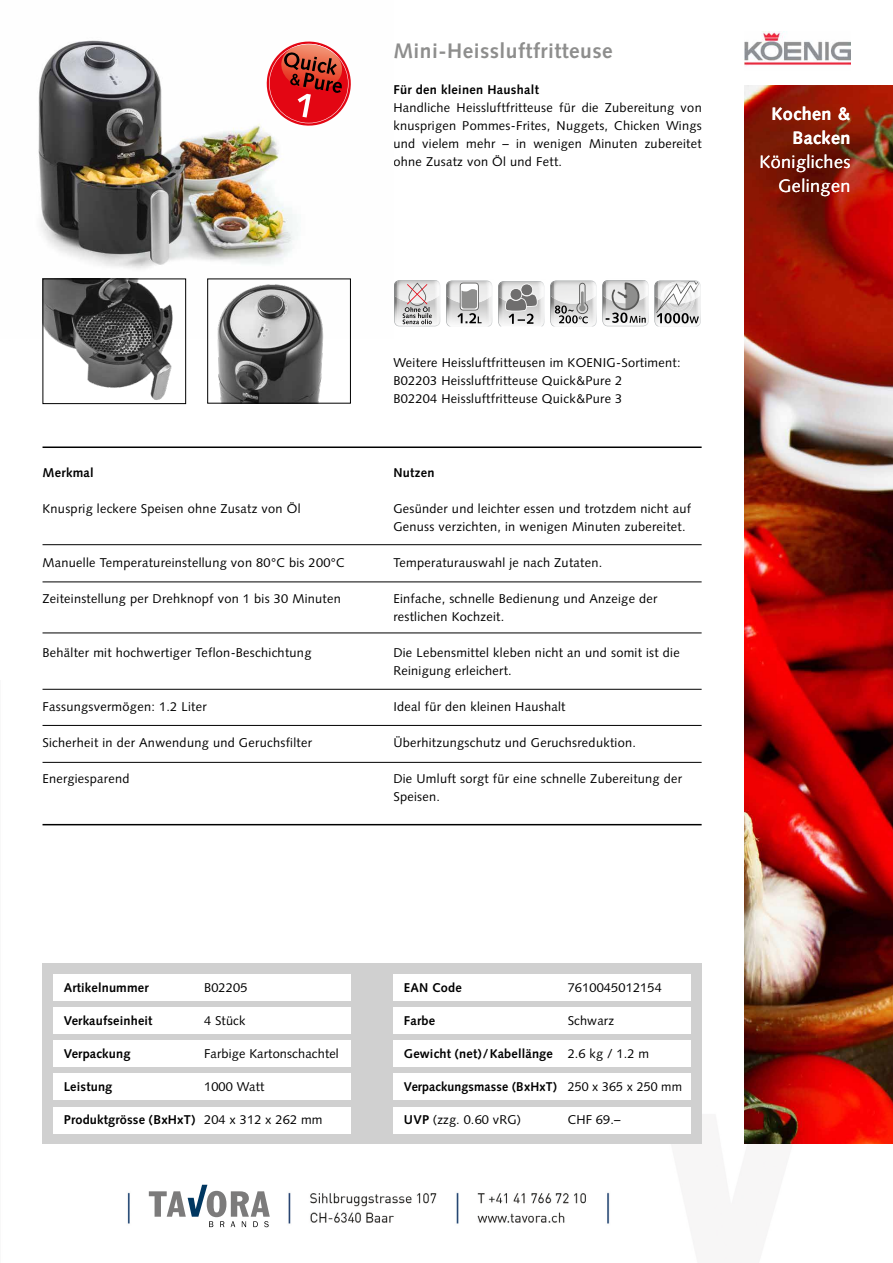
<style>
.page{position:relative;width:893px;height:1263px;background:#fff}
.page>*{position:absolute;margin:0;border:0;box-sizing:border-box;transform-origin:0 0}
.t1{font:700 21px "Syntax LT Std";letter-spacing:.025em;color:#8e8e8d}
.t2{font:18px/24px "Syntax LT Std";letter-spacing:.025em;color:#fff;text-align:right}
.t3{font:700 18px/24px "Syntax LT Std";letter-spacing:.025em;color:#fff;text-align:right}
.t4{font:12.75px/18px "Syntax LT Std";letter-spacing:.025em;color:#000}
.t5{font:700 12.75px "Syntax LT Std";letter-spacing:.015em;color:#000}
.s1{font-weight:400}
.s2{font-weight:700}
</style>
<div class="page">
<img style="left:42px;top:688px;width:681px;height:553px">
<div style="left:142px;top:1184px;width:137px;height:51px;background:#fff"></div>
<svg style="left:149px;top:1185px;width:121px;height:42px"></svg>
<img style="left:744px;top:85px;width:149px;height:1059px">
<img style="left:744px;top:32px;width:106px;height:35px">
<hr style="left:43px;top:446px;width:659px;height:2px;background:#000">
<hr style="left:43px;top:824px;width:659px;height:1px;background:#000">
<hr style="left:43px;top:544px;width:659px;height:1px;background:#000">
<hr style="left:43px;top:581px;width:659px;height:1px;background:#000">
<hr style="left:43px;top:632px;width:659px;height:1px;background:#000">
<hr style="left:43px;top:689px;width:659px;height:1px;background:#000">
<hr style="left:43px;top:725px;width:659px;height:1px;background:#000">
<div style="left:43px;top:963px;width:659px;height:181px;background:#d0d0d0"></div>
<div style="left:53px;top:974px;width:638px;height:26px;background:#fff"></div>
<div style="left:53px;top:1007px;width:638px;height:26px;background:#fff"></div>
<div style="left:53px;top:1040px;width:638px;height:26px;background:#fff"></div>
<div style="left:53px;top:1073px;width:638px;height:26px;background:#fff"></div>
<div style="left:53px;top:1107px;width:638px;height:26px;background:#fff"></div>
<div style="left:352px;top:964px;width:41px;height:179px;background:#d0d0d0"></div>
<img style="left:38px;top:40px;width:313px;height:299px">
<img style="left:45px;top:281px;width:139px;height:119px">
<div style="left:43px;top:279px;width:143px;height:125px;border:1px solid #000"></div>
<img style="left:209px;top:281px;width:140px;height:121px">
<div style="left:207px;top:279px;width:144px;height:125px;border:1px solid #000"></div>
<svg style="left:267px;top:40px;width:84px;height:86px"></svg>
<hr style="left:43px;top:762px;width:659px;height:1px;background:#000">
<img style="left:394px;top:280px;width:44px;height:44px">
<img style="left:398px;top:280px;width:39px;height:1px">
<svg style="left:395px;top:281px;width:45px;height:45px"></svg>
<img style="left:450px;top:280px;width:43px;height:43px">
<svg style="left:492px;top:282px;width:1px;height:15px"></svg>
<img style="left:450px;top:281px;width:42px;height:45px">
<img style="left:446px;top:281px;width:4px;height:43px">
<svg style="left:447px;top:283px;width:35px;height:43px"></svg>
<img style="left:544px;top:286px;width:1px;height:38px">
<img style="left:498px;top:281px;width:4px;height:43px">
<svg style="left:499px;top:282px;width:45px;height:45px"></svg>
<img style="left:554px;top:280px;width:39px;height:1px">
<img style="left:596px;top:285px;width:1px;height:38px">
<img style="left:550px;top:283px;width:1px;height:41px">
<svg style="left:551px;top:281px;width:45px;height:46px"></svg>
<img style="left:648px;top:284px;width:1px;height:39px">
<img style="left:606px;top:326px;width:38px;height:1px">
<img style="left:606px;top:280px;width:40px;height:1px">
<img style="left:602px;top:280px;width:4px;height:43px">
<svg style="left:603px;top:281px;width:45px;height:45px;background:#bdbdbc"></svg>
<img style="left:700px;top:284px;width:1px;height:40px">
<img style="left:658px;top:280px;width:39px;height:1px">
<img style="left:654px;top:284px;width:1px;height:39px">
<svg style="left:655px;top:281px;width:45px;height:46px"></svg>
<h1 class="t1" style="left:393px;top:39px;width:221px">Mini-Heissluftfritteuse</h1>
<p class="t5" style="left:393px;top:83px;width:147px">Für den kleinen Haushalt</p>
<p class="t4" style="left:393px;top:99px;width:310px;text-align:justify">Handliche Heissluftfritteuse für die Zubereitung von knusprigen Pommes-Frites, Nuggets, Chicken Wings und vielem mehr – in wenigen Minuten zubereitet ohne Zusatz von Öl und Fett.</p>
<h2 class="t3" style="left:772px;top:102px;width:80px">Kochen &amp;<br>Backen</h2>
<h2 class="t2" style="left:759px;top:150px;width:93px">Königliches<br>Gelingen</h2>
<p class="t5" style="left:43px;top:466px;width:53px">Merkmal</p>
<p class="t4" style="left:43px;top:500px;width:260px">Knusprig leckere Speisen ohne Zusatz von Öl</p>
<p class="t4" style="left:43px;top:554px;width:304px">Manuelle Temperatureinstellung von 80°C bis 200°C</p>
<p class="t4" style="left:43px;top:590px;width:300px">Zeiteinstellung per Drehknopf von 1 bis 30 Minuten</p>
<p class="t4" style="left:43px;top:644px;width:270px">Behälter mit hochwertiger Teflon-Beschichtung</p>
<p class="t4" style="left:43px;top:698px;width:166px">Fassungsvermögen: 1.2 Liter</p>
<p class="t4" style="left:43px;top:734px;width:271px">Sicherheit in der Anwendung und Geruchsfilter</p>
<p class="t4" style="left:43px;top:770px;width:88px">Energiesparend</p>
<p class="t4" style="left:393px;top:354px;width:289px">Weitere Heissluftfritteusen im KOENIG-Sortiment:<br>B02203 Heissluftfritteuse Quick&amp;Pure 2<br>B02204 Heissluftfritteuse Quick&amp;Pure 3</p>
<p class="t5" style="left:393px;top:466px;width:43px">Nutzen</p>
<p class="t4" style="left:393px;top:500px;width:299px">Gesünder und leichter essen und trotzdem nicht auf<br>Genuss verzichten, in wenigen Minuten zubereitet.</p>
<p class="t4" style="left:393px;top:554px;width:211px">Temperaturauswahl je nach Zutaten.</p>
<p class="t4" style="left:393px;top:590px;width:266px">Einfache, schnelle Bedienung und Anzeige der restlichen Kochzeit.</p>
<p class="t4" style="left:393px;top:644px;width:288px">Die Lebensmittel kleben nicht an und somit ist die<br>Reinigung erleichert.</p>
<p class="t4" style="left:393px;top:698px;width:174px">Ideal für den kleinen Haushalt</p>
<p class="t4" style="left:393px;top:734px;width:244px">Überhitzungschutz und Geruchsreduktion.</p>
<p class="t4" style="left:393px;top:770px;width:290px">Die Umluft sorgt für eine schnelle Zubereitung der<br>Speisen.</p>
<p class="t5" style="left:64px;top:980px;width:86px">Artikelnummer</p>
<p class="t4" style="left:204px;top:978px;width:45px">B02205</p>
<p class="t5" style="left:64px;top:1013px;width:90px">Verkaufseinheit</p>
<p class="t4" style="left:204px;top:1011px;width:43px">4 Stück</p>
<p class="t5" style="left:64px;top:1046px;width:68px">Verpackung</p>
<p class="t4" style="left:204px;top:1044px;width:136px">Farbige Kartonschachtel</p>
<p class="t5" style="left:64px;top:1079px;width:50px">Leistung</p>
<p class="t4" style="left:204px;top:1077px;width:62px">1000 Watt</p>
<p class="t5" style="left:64px;top:1112px;width:260px">Produktgrösse (BxHxT) <span class="s1">204 x 312 x 262 mm</span></p>
<p class="t5" style="left:404px;top:980px;width:59px">EAN Code</p>
<p class="t4" style="left:568px;top:978px;width:96px">7610045012154</p>
<p class="t5" style="left:404px;top:1013px;width:33px">Farbe</p>
<p class="t4" style="left:568px;top:1011px;width:48px">Schwarz</p>
<p class="t5" style="left:404px;top:1046px;width:247px">Gewicht (net)/Kabellänge <span class="s1">2.6 kg / 1.2 m</span></p>
<p class="t5" style="left:404px;top:1079px;width:280px">Verpackungsmasse (BxHxT) <span class="s1">250 x 365 x 250 mm</span></p>
<p class="t4" style="left:404px;top:1110px;width:119px"><span class="s2">UVP</span> (zzg. 0.60 vRG)</p>
<p class="t4" style="left:568px;top:1110px;width:54px">CHF 69.–</p>
</div>
